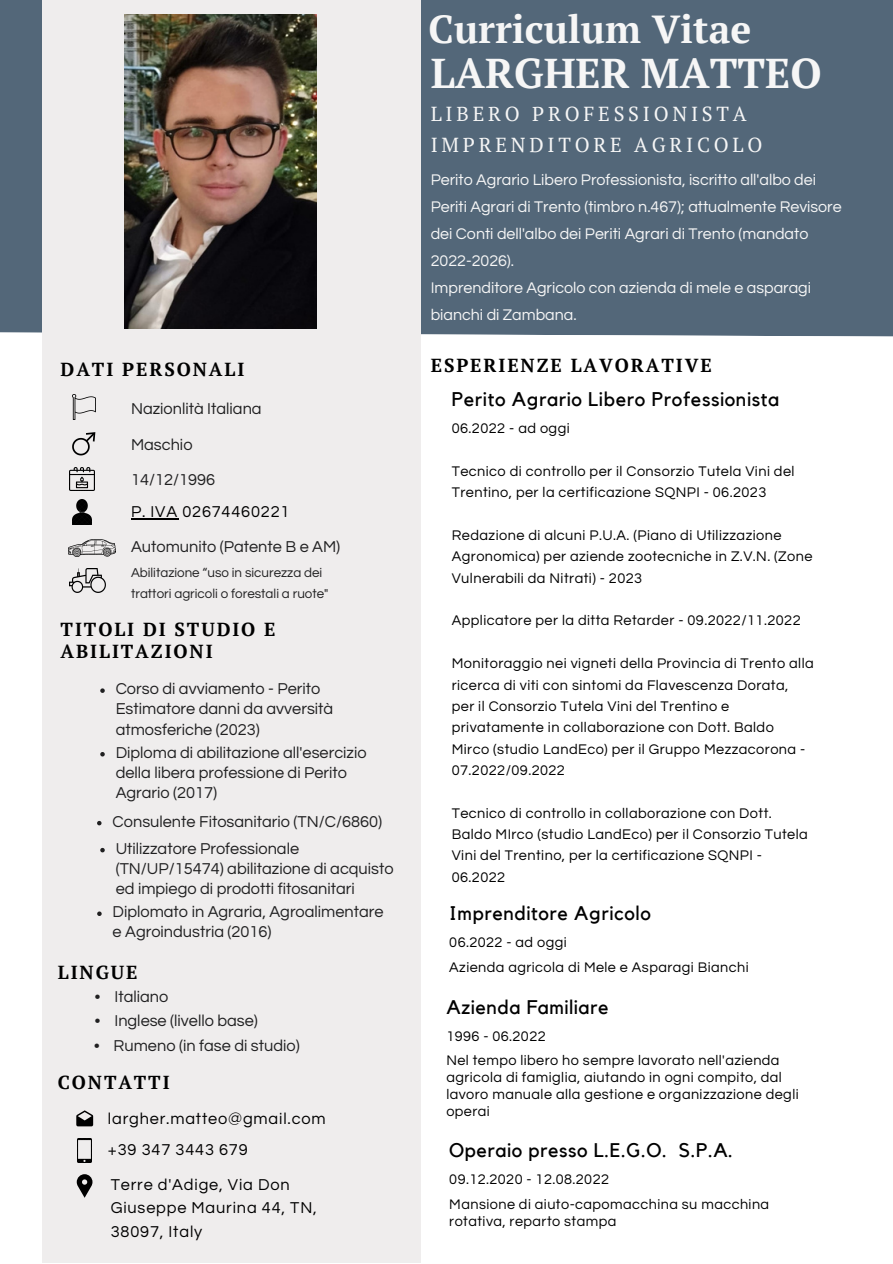
<style>
.page{position:relative;width:893px;height:1264px;background:#fff}
.page>*{position:absolute;margin:0;border:0;box-sizing:border-box;transform-origin:0 0}
.t1{font:700 41.55px "PT Serif";color:#f6f6f6}
.t2{font:700 39px "PT Serif";color:#f6f6f6}
.t3{font:20.25px "PT Serif";letter-spacing:.185em;color:#f6f6f6}
.t4{font:19.8px "Kollektif";letter-spacing:.03em;color:#000}
.t5{font:19.65px "Kollektif";letter-spacing:.03em;color:#000}
.t6{font:700 18.75px/22.4px "PT Serif";letter-spacing:.1em;color:#000}
.t7{font:16.35px/20.2px "Questrial";color:#202021}
.t8{font:16.35px/23.5px "Questrial";letter-spacing:.05em;color:#000}
.t9{font:16.05px/27px "Questrial";color:#f6f6f6}
.t10{font:14.55px/21.3px "Questrial";letter-spacing:.03em;color:#000}
.t11{font:14.4px/16.8px "Questrial";letter-spacing:.03em;color:#000}
.t12{font:13.35px "Questrial";color:#202021}
</style>
<div class="page">
<div style="left:0;top:0;width:892px;height:337px;background:#536779"></div>
<div style="left:43px;top:0;width:378px;height:1262px;background:#efeded"></div>
<svg style="left:77px;top:1174px;width:15px;height:23px"></svg>
<svg style="left:76px;top:1110px;width:17px;height:16px"></svg>
<img style="left:73px;top:500px;width:19px;height:24px">
<img style="left:78px;top:1138px;width:13px;height:24px">
<img style="left:70px;top:467px;width:24px;height:23px">
<img style="left:73px;top:395px;width:22px;height:24px">
<svg style="left:72px;top:432px;width:24px;height:24px"></svg>
<img style="left:125px;top:14px;width:191px;height:314px">
<img style="left:69px;top:539px;width:47px;height:17px">
<img style="left:70px;top:569px;width:36px;height:23px">
<svg style="left:100px;top:752px;width:5px;height:4px"></svg>
<svg style="left:97px;top:821px;width:4px;height:4px"></svg>
<svg style="left:97px;top:911px;width:5px;height:5px"></svg>
<hr style="left:131px;top:518px;width:47px;height:1px;background:#000">
<svg style="left:100px;top:847px;width:5px;height:5px"></svg>
<svg style="left:100px;top:688px;width:5px;height:5px"></svg>
<p class="t6" style="left:61px;top:358px;width:185px">DATI PERSONALI</p>
<p class="t7" style="left:131px;top:399px;width:132px">Nazionlità Italiana</p>
<p class="t7" style="left:131px;top:434px;width:63px">Maschio</p>
<p class="t7" style="left:131px;top:469px;width:86px">14/12/1996</p>
<p class="t8" style="left:131px;top:500px;width:160px">P. IVA 02674460221</p>
<p class="t7" style="left:131px;top:536px;width:211px">Automunito (Patente B e AM)</p>
<p class="t12" style="left:131px;top:566px;width:193px">Abilitazione “uso in sicurezza dei</p>
<p class="t12" style="left:131px;top:587px;width:199px">trattori agricoli o forestali a ruote"</p>
<p class="t6" style="left:61px;top:618px;width:216px">TITOLI DI STUDIO E<br>ABILITAZIONI</p>
<p class="t7" style="left:116px;top:679px;width:219px">Corso di avviamento - Perito<br>Estimatore danni da avversità atmosferiche (2023)</p>
<p class="t7" style="left:116px;top:742px;width:252px">Diploma di abilitazione all'esercizio della libera professione di Perito<br>Agrario (2017)</p>
<p class="t7" style="left:113px;top:811px;width:271px">Consulente Fitosanitario (TN/C/6860)</p>
<p class="t7" style="left:116px;top:838px;width:279px">Utilizzatore Professionale (TN/UP/15474) abilitazione di acquisto ed impiego di prodotti fitosanitari</p>
<p class="t7" style="left:113px;top:902px;width:272px">Diplomato in Agraria, Agroalimentare e Agroindustria (2016)</p>
<p class="t6" style="left:58px;top:960px;width:81px">LINGUE</p>
<p class="t7" style="left:95px;top:986px;width:75px">• Italiano</p>
<p class="t7" style="left:95px;top:1010px;width:164px">• Inglese (livello base)</p>
<p class="t7" style="left:94px;top:1035px;width:207px">• Rumeno (in fase di studio)</p>
<p class="t6" style="left:58px;top:1071px;width:113px">CONTATTI</p>
<p class="t8" style="left:108px;top:1107px;width:219px">largher.matteo@gmail.com</p>
<p class="t8" style="left:108px;top:1138px;width:141px">+39 347 3443 679</p>
<p class="t8" style="left:111px;top:1172px;width:207px">Terre d'Adige, Via Don<br>Giuseppe Maurina 44, TN,<br>38097, Italy</p>
<p class="t2" style="left:428px;top:2px;width:324px">Curriculum Vitae</p>
<p class="t1" style="left:430px;top:45px;width:392px">LARGHER MATTEO</p>
<p class="t3" style="left:430px;top:100px;width:317px">LIBERO PROFESSIONISTA</p>
<p class="t3" style="left:430px;top:130px;width:333px">IMPRENDITORE AGRICOLO</p>
<p class="t9" style="left:430px;top:167px;width:412px">Perito Agrario Libero Professionista, iscritto all'albo dei Periti Agrari di Trento (timbro n.467); attualmente Revisore dei Conti dell'albo dei Periti Agrari di Trento (mandato 2022-2026).</p>
<p class="t9" style="left:430px;top:274px;width:382px">Imprenditore Agricolo con azienda di mele e asparagi bianchi di Zambana.</p>
<p class="t6" style="left:430px;top:354px;width:282px">ESPERIENZE LAVORATIVE</p>
<p class="t4" style="left:451px;top:390px;width:329px">Perito Agrario Libero Professionista</p>
<p class="t10" style="left:451px;top:418px;width:119px">06.2022 - ad oggi</p>
<p class="t10" style="left:451px;top:461px;width:344px">Tecnico di controllo per il Consorzio Tutela Vini del</p>
<p class="t10" style="left:451px;top:482px;width:316px">Trentino, per la certificazione SQNPI - 06.2023</p>
<p class="t10" style="left:451px;top:525px;width:362px">Redazione di alcuni P.U.A. (Piano di Utilizzazione<br>Agronomica) per aziende zootecniche in Z.V.N. (Zone<br>Vulnerabili da Nitrati) - 2023</p>
<p class="t10" style="left:451px;top:610px;width:350px">Applicatore per la ditta Retarder - 09.2022/11.2022</p>
<p class="t10" style="left:451px;top:653px;width:363px">Monitoraggio nei vigneti della Provincia di Trento alla ricerca di viti con sintomi da Flavescenza Dorata, per il Consorzio Tutela Vini del Trentino e privatamente in collaborazione con Dott. Baldo Mirco (studio LandEco) per il Gruppo Mezzacorona - 07.2022/09.2022</p>
<p class="t10" style="left:451px;top:802px;width:357px">Tecnico di controllo in collaborazione con Dott.<br>Baldo MIrco (studio LandEco) per il Consorzio Tutela Vini del Trentino, per la certificazione SQNPI - 06.2022</p>
<p class="t5" style="left:449px;top:904px;width:203px">Imprenditore Agricolo</p>
<p class="t11" style="left:449px;top:934px;width:119px">06.2022 - ad oggi</p>
<p class="t11" style="left:449px;top:959px;width:301px">Azienda agricola di Mele e Asparagi Bianchi</p>
<p class="t5" style="left:446px;top:997px;width:164px">Azienda Familiare</p>
<p class="t11" style="left:446px;top:1027px;width:101px">1996 - 06.2022</p>
<p class="t11" style="left:446px;top:1052px;width:354px">Nel tempo libero ho sempre lavorato nell'azienda agricola di famiglia, aiutando in ogni compito, dal lavoro manuale alla gestione e organizzazione degli operai</p>
<p class="t5" style="left:449px;top:1141px;width:285px">Operaio presso L.E.G.O. S.P.A.</p>
<p class="t11" style="left:449px;top:1171px;width:161px">09.12.2020 - 12.08.2022</p>
<p class="t11" style="left:449px;top:1196px;width:321px">Mansione di aiuto-capomacchina su macchina rotativa, reparto stampa</p>
</div>
